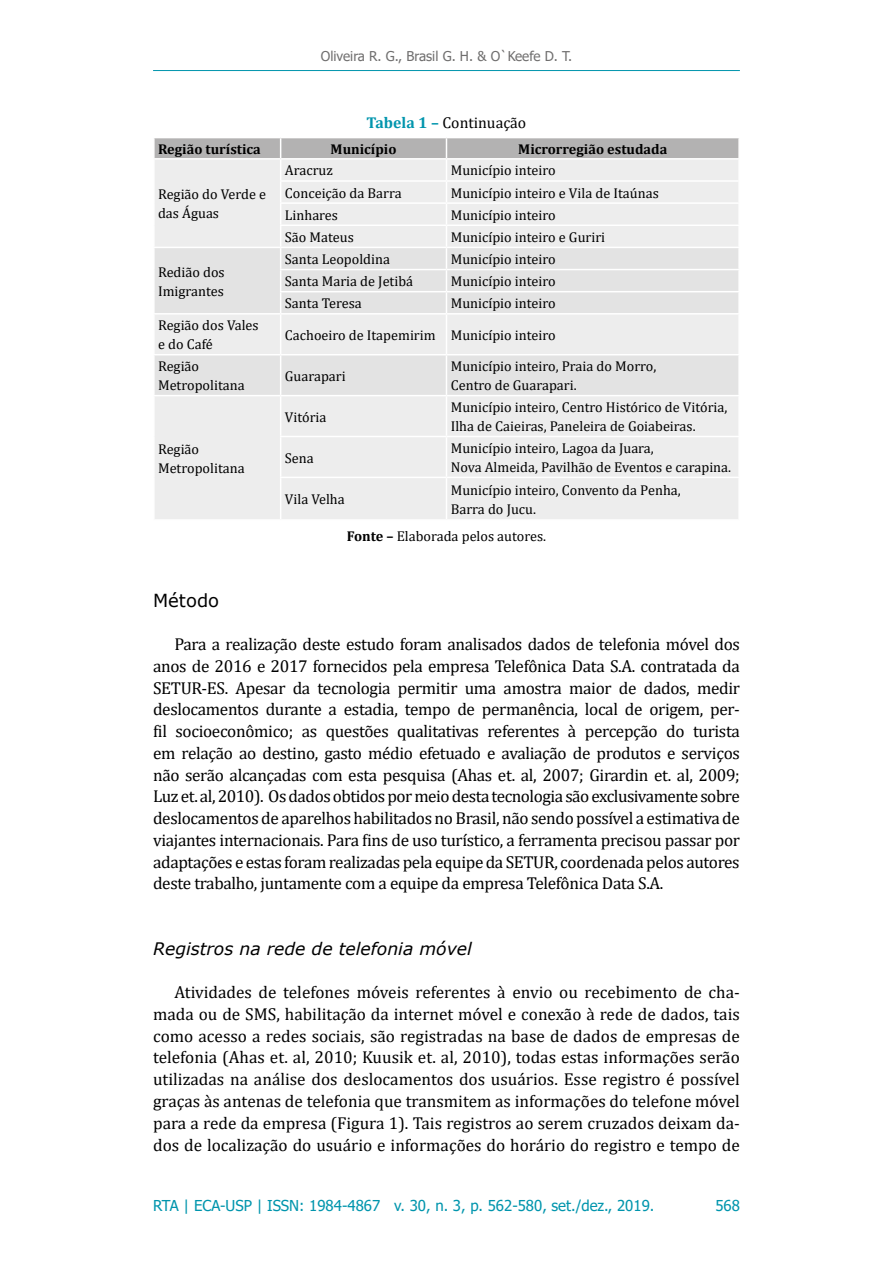
<style>
.page{position:relative;width:893px;height:1263px;background:#fff}
.page>*{position:absolute;margin:0;border:0;box-sizing:border-box;transform-origin:0 0}
.t1{font:18px "Verdana";color:#000}
.t2{font:17.25px/21.8px "Cambria";letter-spacing:-.02em;color:#000;text-align:justify}
.t3{font:italic 17.25px "Verdana";color:#000}
.t4{font:15.75px "Cambria";color:#000}
.t5{font:15px "Tahoma";color:#0095ad}
.t6{font:14.25px/18.8px "Cambria";color:#000}
.t7{font:700 14.25px "Cambria";color:#000}
.t8{font:13.5px "Tahoma";color:#706f6f}
.s1{font-weight:700;color:#0095ad}
.s2{font-weight:700}
</style>
<div class="page">
<hr style="left:153px;top:70px;width:587px;height:1px;background:#0095ad">
<div style="left:155px;top:396px;width:583px;height:123px;background:#ededed"></div>
<svg style="left:155px;top:315px;width:583px;height:80px;background:#e8e8e8"></svg>
<hr style="left:446px;top:315px;width:1px;height:39px;background:#fff">
<hr style="left:280px;top:355px;width:1px;height:40px;background:#fff">
<hr style="left:446px;top:355px;width:1px;height:40px;background:#fff">
<hr style="left:446px;top:396px;width:1px;height:40px;background:#fff">
<hr style="left:446px;top:437px;width:1px;height:40px;background:#fff">
<hr style="left:446px;top:478px;width:1px;height:41px;background:#fff">
<hr style="left:280px;top:437px;width:1px;height:40px;background:#fff">
<svg style="left:154px;top:138px;width:585px;height:175px;background:#e3e3e3"></svg>
<hr style="left:446px;top:269px;width:294px;height:1px;background:#fff">
<hr style="left:280px;top:291px;width:166px;height:1px;background:#fff">
<hr style="left:446px;top:291px;width:294px;height:1px;background:#fff">
<hr style="left:280px;top:315px;width:1px;height:39px;background:#fff">
<hr style="left:280px;top:396px;width:1px;height:40px;background:#fff">
<hr style="left:280px;top:436px;width:166px;height:1px;background:#fff">
<hr style="left:446px;top:436px;width:294px;height:1px;background:#fff">
<hr style="left:280px;top:477px;width:166px;height:1px;background:#fff">
<hr style="left:280px;top:478px;width:1px;height:41px;background:#fff">
<hr style="left:446px;top:477px;width:294px;height:1px;background:#fff">
<hr style="left:153px;top:160px;width:2px;height:21px;background:#fff">
<hr style="left:738px;top:160px;width:2px;height:20px;background:#fff">
<hr style="left:153px;top:181px;width:2px;height:22px;background:#fff">
<hr style="left:738px;top:182px;width:2px;height:20px;background:#fff">
<hr style="left:153px;top:203px;width:2px;height:22px;background:#fff">
<hr style="left:738px;top:204px;width:2px;height:20px;background:#fff">
<hr style="left:153px;top:225px;width:2px;height:22px;background:#fff">
<hr style="left:738px;top:226px;width:2px;height:21px;background:#fff">
<hr style="left:153px;top:247px;width:128px;height:1px;background:#fff">
<hr style="left:153px;top:248px;width:2px;height:22px;background:#fff">
<hr style="left:281px;top:247px;width:165px;height:1px;background:#fff">
<hr style="left:446px;top:247px;width:294px;height:1px;background:#fff">
<hr style="left:738px;top:248px;width:2px;height:21px;background:#fff">
<hr style="left:153px;top:270px;width:2px;height:22px;background:#fff">
<hr style="left:738px;top:270px;width:2px;height:21px;background:#fff">
<hr style="left:153px;top:292px;width:2px;height:21px;background:#fff">
<hr style="left:738px;top:292px;width:2px;height:21px;background:#fff">
<hr style="left:153px;top:354px;width:128px;height:1px;background:#fff">
<hr style="left:281px;top:354px;width:165px;height:1px;background:#fff">
<hr style="left:446px;top:354px;width:294px;height:1px;background:#fff">
<p class="t8" style="left:321px;top:47px;width:253px">Oliveira R. G., Brasil G. H. &amp; O`Keefe D. T.</p>
<p class="t4" style="left:367px;top:113px;width:161px"><span class="s1">Tabela 1 –</span> Continuação</p>
<p class="t7" style="left:158px;top:139px;width:104px">Região turística</p>
<p class="t7" style="left:331px;top:139px;width:67px">Município</p>
<p class="t7" style="left:518px;top:139px;width:151px">Microrregião estudada</p>
<p class="t6" style="left:158px;top:185px;width:110px">Região do Verde e das Águas</p>
<p class="t6" style="left:285px;top:161px;width:50px">Aracruz</p>
<p class="t6" style="left:451px;top:161px;width:106px">Município inteiro</p>
<p class="t6" style="left:285px;top:183px;width:118px">Conceição da Barra</p>
<p class="t6" style="left:451px;top:183px;width:210px">Município inteiro e Vila de Itaúnas</p>
<p class="t6" style="left:285px;top:205px;width:55px">Linhares</p>
<p class="t6" style="left:451px;top:205px;width:106px">Município inteiro</p>
<p class="t6" style="left:285px;top:228px;width:70px">São Mateus</p>
<p class="t6" style="left:451px;top:228px;width:156px">Município inteiro e Guriri</p>
<p class="t6" style="left:158px;top:262px;width:68px">Redião dos<br>Imigrantes</p>
<p class="t6" style="left:285px;top:250px;width:107px">Santa Leopoldina</p>
<p class="t6" style="left:451px;top:250px;width:106px">Município inteiro</p>
<p class="t6" style="left:285px;top:272px;width:130px">Santa Maria de Jetibá</p>
<p class="t6" style="left:451px;top:272px;width:106px">Município inteiro</p>
<p class="t6" style="left:285px;top:294px;width:78px">Santa Teresa</p>
<p class="t6" style="left:451px;top:294px;width:106px">Município inteiro</p>
<p class="t6" style="left:158px;top:316px;width:102px">Região dos Vales e do Café</p>
<p class="t6" style="left:285px;top:326px;width:272px">Cachoeiro de Itapemirim Município inteiro</p>
<p class="t6" style="left:158px;top:357px;width:88px">Região<br>Metropolitana</p>
<p class="t6" style="left:285px;top:366px;width:62px">Guarapari</p>
<p class="t6" style="left:451px;top:357px;width:207px">Município inteiro, Praia do Morro,<br>Centro de Guarapari.</p>
<p class="t6" style="left:158px;top:440px;width:88px">Região<br>Metropolitana</p>
<p class="t6" style="left:285px;top:407px;width:43px">Vitória</p>
<p class="t6" style="left:451px;top:398px;width:278px">Município inteiro, Centro Histórico de Vitória,<br>Ilha de Caieiras, Paneleira de Goiabeiras.</p>
<p class="t6" style="left:285px;top:448px;width:30px">Sena</p>
<p class="t6" style="left:451px;top:439px;width:282px">Município inteiro, Lagoa da Juara,<br>Nova Almeida, Pavilhão de Eventos e carapina.</p>
<p class="t6" style="left:285px;top:490px;width:61px">Vila Velha</p>
<p class="t6" style="left:451px;top:481px;width:231px">Município inteiro, Convento da Penha,<br>Barra do Jucu.</p>
<p class="t6" style="left:347px;top:527px;width:201px"><span class="s2">Fonte –</span> Elaborada pelos autores.</p>
<p class="t1" style="left:153px;top:588px;width:68px">Método</p>
<p class="t2" style="left:153px;top:633px;width:588px;text-indent:21px">Para a realização deste estudo foram analisados dados de telefonia móvel dos anos de 2016 e 2017 fornecidos pela empresa Telefônica Data S.A. contratada da SETUR-ES. Apesar da tecnologia permitir uma amostra maior de dados, medir deslocamentos durante a estadia, tempo de permanência, local de origem, per&shy;fil socioeconômico; as questões qualitativas referentes à percepção do turista em relação ao destino, gasto médio efetuado e avaliação de produtos e serviços não serão alcançadas com esta pesquisa (Ahas et. al, 2007; Girardin et. al, 2009; Luz et. al, 2010). Os dados obtidos por meio desta tecnologia são exclusivamente sobre deslocamentos de aparelhos habilitados no Brasil, não sendo possível a estimativa de viajantes internacionais. Para fins de uso turístico, a ferramenta precisou passar por adaptações e estas foram realizadas pela equipe da SETUR, coordenada pelos autores deste trabalho, juntamente com a equipe da empresa Telefônica Data S.A.</p>
<p class="t3" style="left:153px;top:936px;width:320px">Registros na rede de telefonia móvel</p>
<p class="t2" style="left:153px;top:981px;width:588px;text-indent:21px">Atividades de telefones móveis referentes à envio ou recebimento de cha&shy;mada ou de SMS, habilitação da internet móvel e conexão à rede de dados, tais como acesso a redes sociais, são registradas na base de dados de empresas de telefonia (Ahas et. al, 2010; Kuusik et. al, 2010), todas estas informações serão utilizadas na análise dos deslocamentos dos usuários. Esse registro é possível graças às antenas de telefonia que transmitem as informações do telefone móvel para a rede da empresa (Figura 1). Tais registros ao serem cruzados deixam da&shy;dos de localização do usuário e informações do horário do registro e tempo de</p>
<p class="t5" style="left:153px;top:1196px;width:503px">RTA | ECA-USP | ISSN: 1984-4867 v. 30, n. 3, p. 562-580, set./dez., 2019.</p>
<p class="t5" style="left:715px;top:1196px;width:26px">568</p>
</div>
